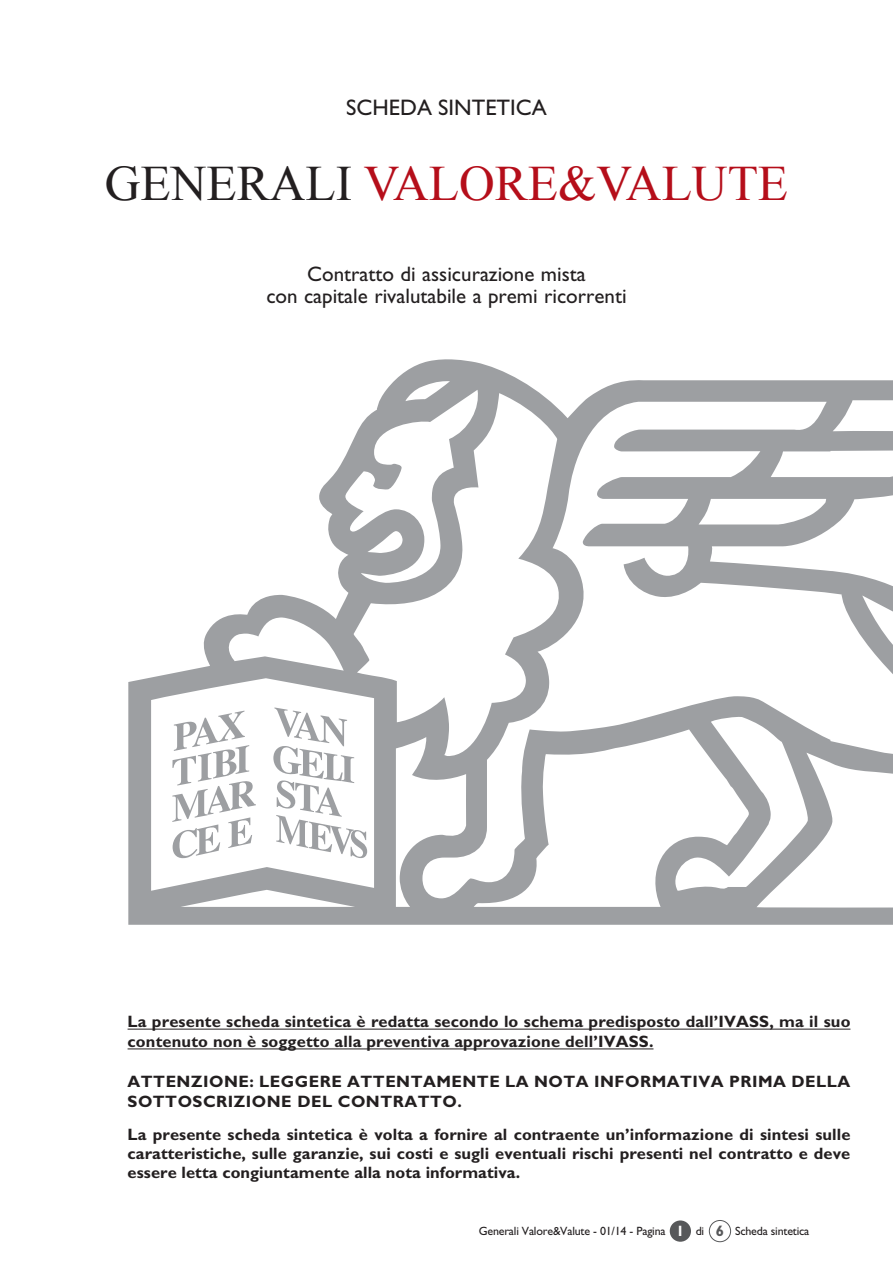
<style>
.page{position:relative;width:893px;height:1263px;background:#fff}
.page>*{position:absolute;margin:0;border:0;box-sizing:border-box;transform-origin:0 0}
.Titolo_paragrafo{font:49.5px "Times New Roman";color:#b50e1a}
.t1{font:22.5px "Gill Sans";color:#231f20}
.Normale{font:21px "Gill Sans";color:#231f20}
.t2{font:700 16.5px/18.8px "Gill Sans";letter-spacing:.01em;color:#231f20}
.t3{font:700 16.5px/19.8px "Gill Sans";letter-spacing:.03em;color:#231f20}
.t4{font:12px "Gill Sans";letter-spacing:-.015em;color:#231f20}
.s1{color:#231f20}
.s2{font-weight:700;font-size:15px;color:#fff}
.s3{font-weight:700;font-size:15px;color:#57585a}
</style>
<div class="page">
<div style="left:670px;top:1220px;width:21px;height:22px;background:#57585a;border-radius:50%"></div>
<div style="left:709px;top:1220px;width:22px;height:22px;border:1px solid #57585a;border-radius:50%"></div>
<hr style="left:128px;top:1029px;width:722px;height:1px;background:#231f20">
<hr style="left:128px;top:1048px;width:525px;height:1px;background:#231f20">
<svg style="left:128px;top:359px;width:765px;height:566px"></svg>
<svg style="left:273px;top:707px;width:94px;height:152px"></svg>
<svg style="left:172px;top:711px;width:84px;height:149px"></svg>
<div style="left:858px;top:813px;width:35px;height:94px;background:#fff"></div>
<p class="t1" style="left:346px;top:94px;width:202px">SCHEDA SINTETICA</p>
<p class="Titolo_paragrafo" style="left:105px;top:150px;width:685px"><span class="s1">GENERALI</span> VALORE&amp;VALUTE</p>
<p class="Normale" style="left:307px;top:261px;width:280px">Contratto di assicurazione mista</p>
<p class="Normale" style="left:266px;top:284px;width:362px">con capitale rivalutabile a premi ricorrenti</p>
<p class="t2" style="left:128px;top:1012px;width:724px;line-height:19.8px">La presente scheda sintetica è redatta secondo lo schema predisposto dall’IVASS, ma il suo contenuto non è soggetto alla preventiva approvazione dell’IVASS.</p>
<p class="t3" style="left:128px;top:1071px;width:724px">ATTENZIONE: LEGGERE ATTENTAMENTE LA NOTA INFORMATIVA PRIMA DELLA<br>SOTTOSCRIZIONE DEL CONTRATTO.</p>
<p class="t2" style="left:128px;top:1125px;width:724px;text-align:justify">La presente scheda sintetica è volta a fornire al contraente un’informazione di sintesi sulle caratteristiche, sulle garanzie, sui costi e sugli eventuali rischi presenti nel contratto e deve essere letta congiuntamente alla nota informativa.</p>
<p class="t4" style="left:479px;top:1224px;width:332px">Generali Valore&amp;Valute - 01/14 - Pagina <span class="s2">1</span> di <span class="s3">6</span> Scheda sintetica</p>
</div>
